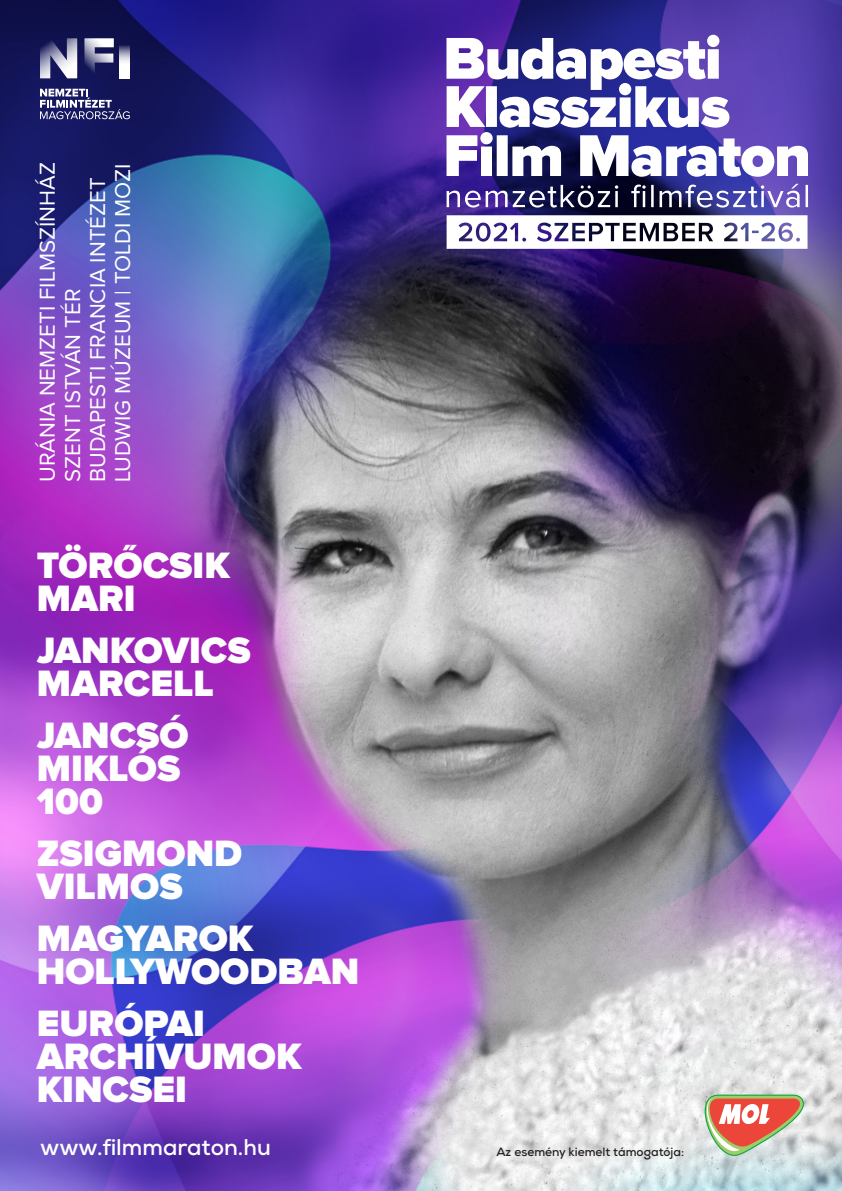
<style>
.page{position:relative;width:842px;height:1191px;background:#fff}
.page>*{position:absolute;margin:0;border:0;box-sizing:border-box;transform-origin:0 0}
.t1{font:900 38px "Proxima Nova";color:#fff}
.t2{font:700 22.7px "Nexa";color:#fff}
.t3{font:22.4px "Proxima Nova";color:#fff}
.t4{font:700 12px "Nexa";color:#231f20}
</style>
<div class="page">
<img style="left:0;top:0;width:842px;height:1191px">
<svg style="left:40px;top:38px;width:37px;height:40px"></svg>
<svg style="left:84px;top:38px;width:30px;height:40px"></svg>
<svg style="left:119px;top:38px;width:11px;height:40px"></svg>
<svg style="left:40px;top:89px;width:90px;height:30px;background:#57588b"></svg>
<svg style="left:705px;top:1094px;width:99px;height:61px;background:#d4a18b"></svg>
<svg style="left:446px;top:35px;width:362px;height:214px"></svg>
<p class="t3" style="left:37px;top:482px;width:321px;rotate:-90deg">URÁNIA NEMZETI FILMSZÍNHÁZ</p>
<p class="t3" style="left:113px;top:482px;width:319px;rotate:-90deg">LUDWIG MÚZEUM | TOLDI MOZI</p>
<p class="t3" style="left:88px;top:482px;width:306px;rotate:-90deg">BUDAPESTI FRANCIA INTÉZET</p>
<p class="t3" style="left:62px;top:482px;width:195px;rotate:-90deg">SZENT ISTVÁN TÉR</p>
<p class="t1" style="left:37px;top:547px;width:195px">TÖRŐCSIK</p>
<p class="t1" style="left:37px;top:580px;width:100px">MARI</p>
<p class="t1" style="left:37px;top:632px;width:215px">JANKOVICS</p>
<p class="t1" style="left:37px;top:665px;width:179px">MARCELL</p>
<p class="t1" style="left:37px;top:717px;width:153px">JANCSÓ</p>
<p class="t1" style="left:37px;top:750px;width:145px">MIKLÓS</p>
<p class="t1" style="left:37px;top:783px;width:68px">100</p>
<p class="t1" style="left:37px;top:835px;width:207px">ZSIGMOND</p>
<p class="t1" style="left:37px;top:868px;width:147px">VILMOS</p>
<p class="t1" style="left:37px;top:920px;width:218px">MAGYAROK</p>
<p class="t1" style="left:37px;top:953px;width:324px">HOLLYWOODBAN</p>
<p class="t1" style="left:37px;top:1005px;width:170px">EURÓPAI</p>
<p class="t1" style="left:37px;top:1038px;width:266px">ARCHÍVUMOK</p>
<p class="t1" style="left:37px;top:1071px;width:152px">KINCSEI</p>
<p class="t2" style="left:40px;top:1132px;width:232px">www.filmmaraton.hu</p>
<p class="t4" style="left:496px;top:1143px;width:189px">Az esemény kiemelt támogatója:</p>
</div>
